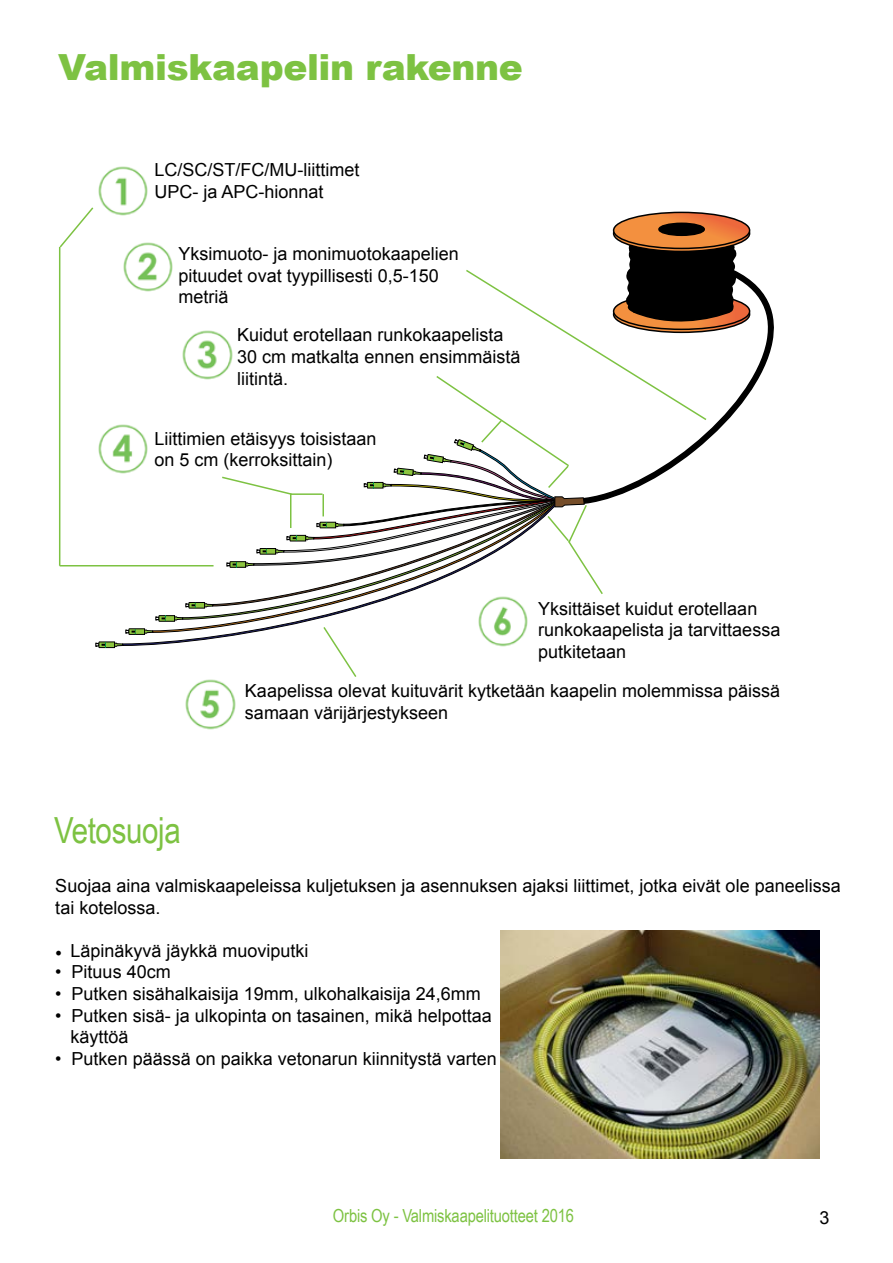
<style>
.page{position:relative;width:893px;height:1263px;background:#fff}
.page>*{position:absolute;margin:0;border:0;box-sizing:border-box;transform-origin:0 0}
.t1{font:900 36px "Arial";letter-spacing:-.01em;color:#7dc242}
.t2{font:36px "Arial Narrow";letter-spacing:-.01em;color:#7dc242}
.t3{font:18px/21.6px "Arial";color:#000}
.t4{font:18px "Arial Narrow";letter-spacing:-.01em;color:#7dc242}
.s1{font-family:"Minion Pro"}
</style>
<div class="page">
<svg style="left:750px;top:280px;width:24px;height:112px"></svg>
<img style="left:98px;top:166px;width:50px;height:40px">
<img style="left:185px;top:679px;width:51px;height:51px">
<svg style="left:59px;top:206px;width:691px;height:471px"></svg>
<img style="left:500px;top:931px;width:319px;height:228px">
<h1 class="t1" style="left:58px;top:41px;width:466px">Valmiskaapelin rakenne</h1>
<p class="t3" style="left:155px;top:159px;width:207px">LC/SC/ST/FC/MU-liittimet<br>UPC- ja APC-hionnat</p>
<p class="t3" style="left:179px;top:243px;width:282px">Yksimuoto- ja monimuotokaapelien pituudet ovat tyypillisesti 0,5-150 metriä</p>
<p class="t3" style="left:237px;top:324px;width:285px">Kuidut erotellaan runkokaapelista<br>30 cm matkalta ennen ensimmäistä liitintä.</p>
<p class="t3" style="left:155px;top:428px;width:224px">Liittimien etäisyys toisistaan on 5 cm (kerroksittain)</p>
<p class="t3" style="left:538px;top:598px;width:244px">Yksittäiset kuidut erotellaan runkokaapelista ja tarvittaessa putkitetaan</p>
<h1 class="t2" style="left:54px;top:803px;width:128px">Vetosuoja</h1>
<p class="t3" style="left:245px;top:680px;width:537px">Kaapelissa olevat kuituvärit kytketään kaapelin molemmissa päissä samaan värijärjestykseen</p>
<p class="t3" style="left:55px;top:875px;width:787px">Suojaa aina valmiskaapeleissa kuljetuksen ja asennuksen ajaksi liittimet, jotka eivät ole paneelissa tai kotelossa.</p>
<p class="t3" style="left:55px;top:940px;width:255px"><span class="s1">•</span> Läpinäkyvä jäykkä muoviputki</p>
<p class="t3" style="left:55px;top:961px;width:117px">• Pituus 40cm</p>
<p class="t3" style="left:55px;top:983px;width:427px">• Putken sisähalkaisija 19mm, ulkohalkaisija 24,6mm</p>
<p class="t3" style="left:70px;top:1004px;width:423px;text-indent:-15px">• Putken sisä- ja ulkopinta on tasainen, mikä helpottaa käyttöä</p>
<p class="t3" style="left:55px;top:1048px;width:443px">• Putken päässä on paikka vetonarun kiinnitystä varten</p>
<p class="t4" style="left:333px;top:1202px;width:243px">Orbis Oy - Valmiskaapelituotteet 2016</p>
<p class="t3" style="left:819px;top:1207px;width:12px">3</p>
</div>
